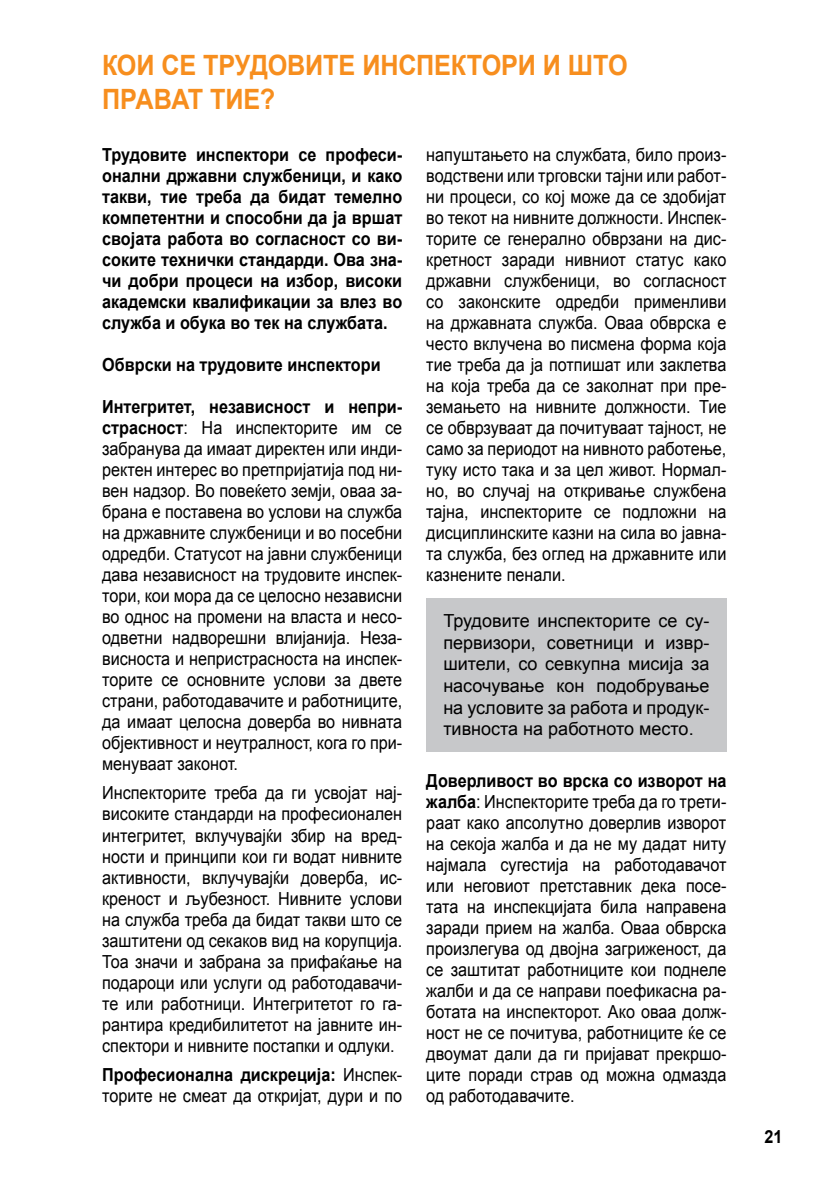
<style>
.page{position:relative;width:840px;height:1191px;background:#fff}
.page>*{position:absolute;margin:0;border:0;box-sizing:border-box;transform-origin:0 0}
.t1{font:700 28px/33.6px "Arial";letter-spacing:-.005em;color:#f78e1e;scale:.9 1}
.t2{font:18px/21px "Arial";color:#000;text-align:justify;scale:.9 1}
.t3{font:700 18px/21px "Arial";color:#000;text-align:justify;scale:.9 1}
.t4{font:18px/21.6px "Arial";color:#000;text-align:justify}
.s1{font-weight:700}
</style>
<div class="page">
<div style="left:426px;top:598px;width:300px;height:153px;background:#c7c8ca"></div>
<h1 class="t1" style="left:102px;top:50px;width:585px">Кои се трудовите инспектори и што прават тие?</h1>
<p class="t3" style="left:102px;top:144px;width:335px">Трудовите инспектори се професи&shy;онални државни службеници, и како такви, тие треба да бидат темелно компетентни и способни да ја вршат својата работа во согласност со ви&shy;соките технички стандарди. Ова зна&shy;чи добри процеси на избор, високи академски квалификации за влез во служба и обука во тек на службата.</p>
<p class="t3" style="left:102px;top:354px;width:311px">Обврски на трудовите инспектори</p>
<p class="t2" style="left:102px;top:396px;width:335px"><span class="s1">Интегритет, независност и непри&shy;страсност</span>: На инспекторите им се забранува да имаат директен или инди&shy;ректен интерес во претпријатија под ни&shy;вен надзор. Во повеќето земји, оваа за&shy;брана е поставена во услови на служба на државните службеници и во посебни одредби. Статусот на јавни службеници дава независност на трудовите инспек&shy;тори, кои мора да се целосно независни во однос на промени на власта и несо&shy;одветни надворешни влијанија. Неза&shy;висноста и непристрасноста на инспек&shy;торите се основните услови за двете страни, работодавачите и работниците, да имаат целосна доверба во нивната објективност и неутралност, кога го при&shy;менуваат законот.</p>
<p class="t2" style="left:102px;top:783px;width:335px">Инспекторите треба да ги усвојат нај&shy;високите стандарди на професионален интегритет, вклучувајќи збир на вред&shy;ности и принципи кои ги водат нивните активности, вклучувајќи доверба, ис&shy;креност и љубезност. Нивните услови на служба треба да бидат такви што се заштитени од секаков вид на корупција.<br>Тоа значи и забрана за прифаќање на подароци или услуги од работодавачи&shy;те или работници. Интегритетот го га&shy;рантира кредибилитетот на јавните ин&shy;спектори и нивните постапки и одлуки.</p>
<p class="t2" style="left:102px;top:1064px;width:335px"><span class="s1">Професионална дискреција:</span> Инспек&shy;торите не смеат да откријат, дури и по</p>
<p class="t2" style="left:426px;top:144px;width:335px">напуштањето на службата, било произ&shy;водствени или трговски тајни или работ&shy;ни процеси, со кој може да се здобијат во текот на нивните должности. Инспек&shy;торите се генерално обврзани на дис&shy;кретност заради нивниот статус како државни службеници, во согласност со законските одредби применливи на државната служба. Оваа обврска е често вклучена во писмена форма која тие треба да ја потпишат или заклетва на која треба да се заколнат при пре&shy;земањето на нивните должности. Тие се обврзуваат да почитуваат тајност, не само за периодот на нивното работење, туку исто така и за цел живот. Нормал&shy;но, во случај на откривање службена тајна, инспекторите се подложни на дисциплинските казни на сила во јавна&shy;та служба, без оглед на државните или казнените пенали.</p>
<p class="t4" style="left:443px;top:610px;width:267px">Трудовите инспекторите се су&shy;первизори, советници и извр&shy;шители, со севкупна мисија за насочување кон подобрување на условите за работа и продук&shy;тивноста на работното место.</p>
<p class="t2" style="left:426px;top:770px;width:335px"><span class="s1">Доверливост во врска со изворот на жалба</span>: Инспекторите треба да го трети&shy;раат како апсолутно доверлив изворот на секоја жалба и да не му дадат ниту најмала сугестија на работодавачот или неговиот претставник дека посе&shy;тата на инспекцијата била направена заради прием на жалба. Оваа обврска произлегува од двојна загриженост, да се заштитат работниците кои поднеле жалби и да се направи поефикасна ра&shy;ботата на инспекторот. Ако оваа долж&shy;ност не се почитува, работниците ќе се двоумат дали да ги пријават прекршо&shy;ците поради страв од можна одмазда од работодавачите.</p>
<p class="t3" style="left:764px;top:1127px;width:21px">21</p>
</div>
